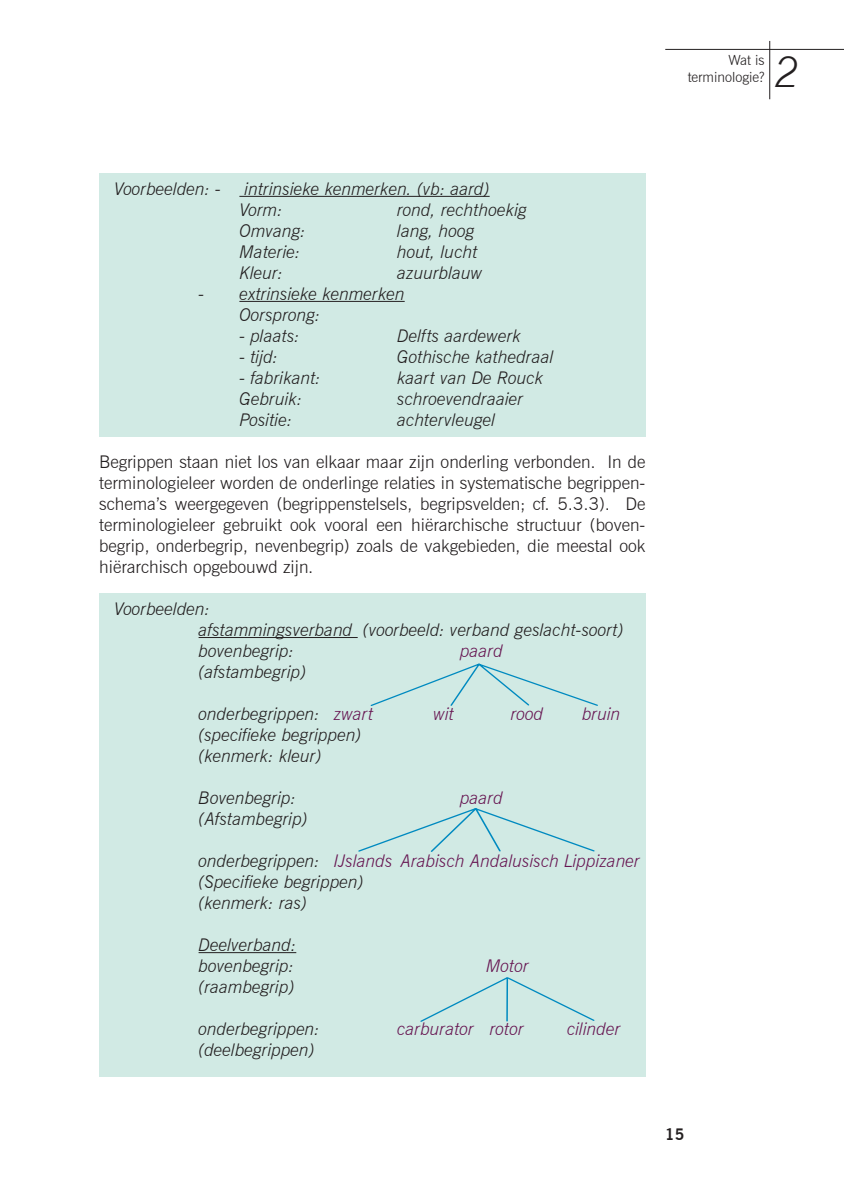
<style>
.page{position:relative;width:844px;height:1191px;background:#fff}
.page>*{position:absolute;margin:0;border:0;box-sizing:border-box;transform-origin:0 0}
.t1{font:italic 300 42px "News Gothic BT";color:#231f20}
.t2{font:italic 300 17.5px/21px "News Gothic BT";color:#231f20}
.t3{font:300 17.5px/21px "News Gothic BT";color:#231f20;text-align:justify}
.t4{font:italic 300 17.5px "News Gothic BT";color:#671652}
.t5{font:700 15.75px "News Gothic BT";color:#231f20}
.t6{font:300 14px/16.8px "News Gothic BT";color:#231f20;text-align:right}
.s1{color:#671652}
</style>
<div class="page">
<hr style="left:665px;top:49px;width:178px;height:1px;background:#231f20">
<hr style="left:769px;top:41px;width:1px;height:58px;background:#231f20">
<div style="left:99px;top:174px;width:546px;height:263px;background:#d1eae4"></div>
<div style="left:99px;top:594px;width:546px;height:483px;background:#d1eae4"></div>
<hr style="left:239px;top:196px;width:250px;height:1px;background:#231f20">
<hr style="left:239px;top:301px;width:165px;height:1px;background:#231f20">
<hr style="left:198px;top:637px;width:159px;height:1px;background:#231f20">
<hr style="left:198px;top:952px;width:98px;height:1px;background:#231f20">
<svg style="left:420px;top:977px;width:175px;height:45px"></svg>
<svg style="left:358px;top:808px;width:237px;height:44px"></svg>
<svg style="left:370px;top:663px;width:228px;height:43px"></svg>
<p class="t6" style="left:687px;top:52px;width:78px">Wat is terminologie?</p>
<h1 class="t1" style="left:774px;top:46px;width:26px">2</h1>
<p class="t2" style="left:114px;top:178px;width:108px">Voorbeelden: -</p>
<p class="t2" style="left:239px;top:178px;width:252px">intrinsieke kenmerken. (vb: aard)<br>Vorm:</p>
<p class="t2" style="left:397px;top:199px;width:131px">rond, rechthoekig</p>
<p class="t2" style="left:239px;top:220px;width:68px">Omvang:</p>
<p class="t2" style="left:397px;top:220px;width:79px">lang, hoog</p>
<p class="t2" style="left:239px;top:241px;width:62px">Materie:</p>
<p class="t2" style="left:397px;top:241px;width:82px">hout, lucht</p>
<p class="t2" style="left:239px;top:262px;width:45px">Kleur:</p>
<p class="t2" style="left:397px;top:262px;width:87px">azuurblauw</p>
<p class="t2" style="left:239px;top:283px;width:167px;text-indent:-41px">- extrinsieke kenmerken<br>Oorsprong:</p>
<p class="t2" style="left:239px;top:325px;width:62px">- plaats:</p>
<p class="t2" style="left:397px;top:325px;width:125px">Delfts aardewerk</p>
<p class="t2" style="left:239px;top:346px;width:40px">- tijd:</p>
<p class="t2" style="left:397px;top:346px;width:158px">Gothische kathedraal</p>
<p class="t2" style="left:239px;top:367px;width:83px">- fabrikant:</p>
<p class="t2" style="left:397px;top:367px;width:148px">kaart van De Rouck</p>
<p class="t2" style="left:239px;top:388px;width:64px">Gebruik:</p>
<p class="t2" style="left:397px;top:388px;width:128px">schroevendraaier</p>
<p class="t2" style="left:239px;top:409px;width:54px">Positie:</p>
<p class="t2" style="left:397px;top:409px;width:100px">achtervleugel</p>
<p class="t3" style="left:99px;top:451px;width:547px">Begrippen staan niet los van elkaar maar zijn onderling verbonden. In de terminologieleer worden de onderlinge relaties in systematische begrippen&shy;schema’s weergegeven (begrippenstelsels, begripsvelden; cf. 5.3.3). De terminologieleer gebruikt ook vooral een hiërarchische structuur (boven&shy;begrip, onderbegrip, nevenbegrip) zoals de vakgebieden, die meestal ook hiërarchisch opgebouwd zijn.</p>
<p class="t2" style="left:198px;top:598px;width:426px;text-indent:-84px">Voorbeelden:<br>afstammingsverband (voorbeeld: verband geslacht-soort) bovenbegrip:</p>
<p class="t4" style="left:460px;top:640px;width:44px">paard</p>
<p class="t2" style="left:198px;top:661px;width:109px">(afstambegrip)</p>
<p class="t2" style="left:198px;top:703px;width:176px">onderbegrippen: <span class="s1">zwart</span></p>
<p class="t4" style="left:433px;top:703px;width:22px">wit</p>
<p class="t4" style="left:510px;top:703px;width:34px">rood</p>
<p class="t4" style="left:582px;top:703px;width:40px">bruin</p>
<p class="t2" style="left:198px;top:724px;width:164px">(specifieke begrippen) (kenmerk: kleur)</p>
<p class="t2" style="left:198px;top:787px;width:99px">Bovenbegrip:</p>
<p class="t4" style="left:460px;top:787px;width:44px">paard</p>
<p class="t2" style="left:198px;top:808px;width:111px">(Afstambegrip)</p>
<p class="t2" style="left:198px;top:850px;width:443px">onderbegrippen: <span class="s1">IJslands Arabisch Andalusisch Lippizaner </span>(Specifieke begrippen)<br>(kenmerk: ras)</p>
<p class="t2" style="left:198px;top:934px;width:99px">Deelverband: bovenbegrip:</p>
<p class="t4" style="left:486px;top:955px;width:44px">Motor</p>
<p class="t2" style="left:198px;top:976px;width:97px">(raambegrip)</p>
<p class="t2" style="left:198px;top:1018px;width:123px">onderbegrippen:</p>
<p class="t4" style="left:397px;top:1018px;width:128px">carburator rotor</p>
<p class="t4" style="left:567px;top:1018px;width:55px">cilinder</p>
<p class="t2" style="left:198px;top:1039px;width:117px">(deelbegrippen)</p>
<p class="t5" style="left:665px;top:1124px;width:21px">15</p>
</div>
